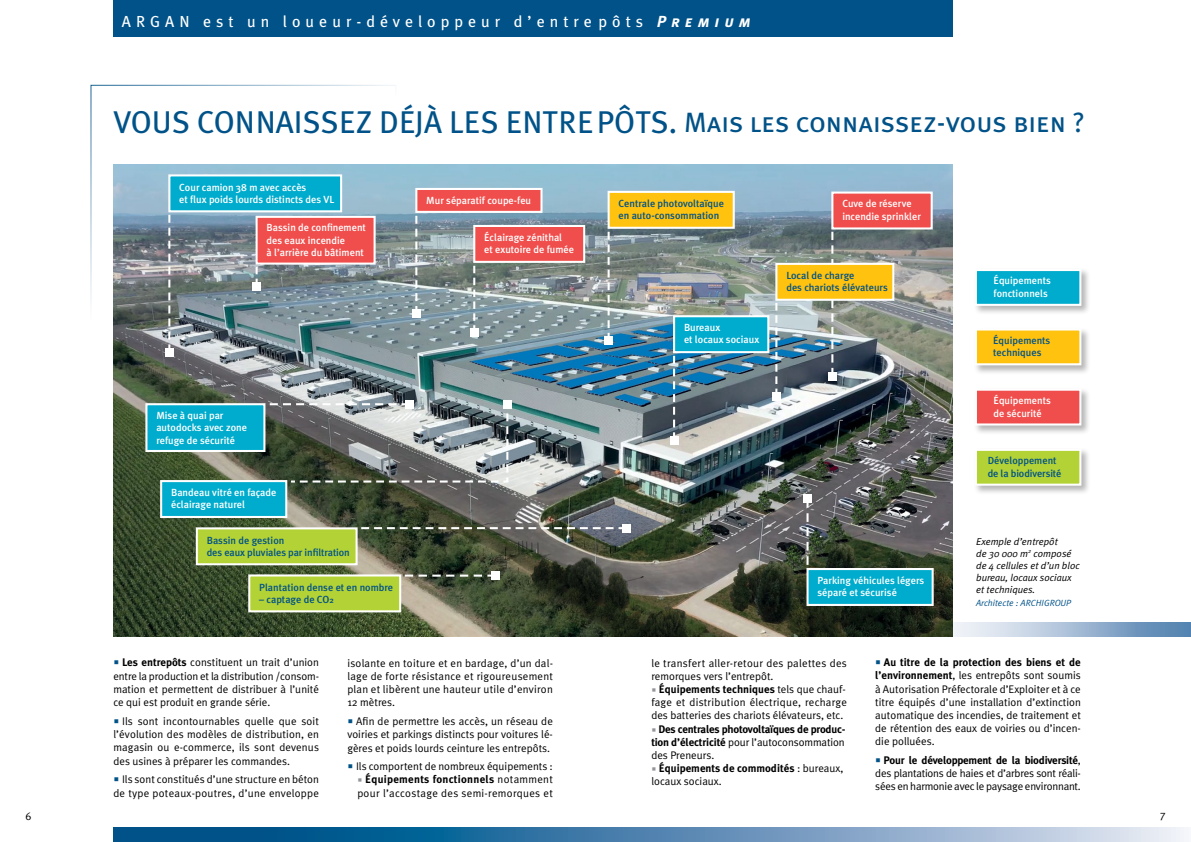
<style>
.page{position:relative;width:1191px;height:842px;background:#fff}
.page>*{position:absolute;margin:0;border:0;box-sizing:border-box;transform-origin:0 0}
.t1{font:31.5px "Meta Plus Book Caps";color:#005288}
.t2{font:16px "Meta Plus";letter-spacing:.31em;color:#fff}
.t3{font:11px/13.3px "Meta Plus Normal";color:#000;text-align:justify}
.t4{font:700 11px "Meta Plus";color:#000}
.t5{font:11px/13.2px "Meta Plus Normal";letter-spacing:.025em;color:#000}
.t6{font:11px/13.2px "Meta Plus Normal";letter-spacing:-.02em;color:#000}
.t7{font:700 11px "Meta Plus";letter-spacing:-.02em;color:#000}
.t8{font:700 11px "Meta Plus";letter-spacing:.025em;color:#000}
.t9{font:11px "Meta Plus Normal Caps";color:#000}
.t10{font:500 10.3px/12.4px "Meta Plus";color:#fff}
.t11{font:500 10.3px/12.4px "Meta Plus";color:#005288}
.t12{font:italic 10px/12px "Meta Plus Normal";color:#000}
.t13{font:italic 9px "Meta Plus Normal";color:#005288}
.s1{font-family:"Meta Plus Bold Caps";font-style:italic}
.s2{font-size:28px}
.s3{font-size:8.2px}
.s4{color:#005288}
.s5{font-family:"Meta Plus";font-weight:700}
.s6{color:#939598}
.s7{font-family:"Meta Plus Normal";font-weight:400}
</style>
<div class="page">
<div style="left:113px;top:0;width:839px;height:37px;background:#005288"></div>
<svg style="left:113px;top:828px;width:1076px;height:14px;background:#578bb3"></svg>
<img style="left:113px;top:164px;width:839px;height:472px">
<div style="left:168px;top:174px;width:174px;height:38px;background:#00accd;border:2px solid #fff"></div>
<svg style="left:168px;top:215px;width:2px;height:133px"></svg>
<div style="left:165px;top:348px;width:8px;height:8px;background:#fff"></div>
<div style="left:607px;top:191px;width:128px;height:38px;background:#ffc20e;border:2px solid #fff"></div>
<svg style="left:607px;top:232px;width:2px;height:105px"></svg>
<div style="left:604px;top:337px;width:9px;height:8px;background:#fff"></div>
<div style="left:673px;top:315px;width:96px;height:38px;background:#00accd;border:2px solid #fff"></div>
<svg style="left:673px;top:356px;width:2px;height:80px"></svg>
<div style="left:670px;top:436px;width:8px;height:8px;background:#fff"></div>
<div style="left:831px;top:192px;width:101px;height:37px;background:#f04e4c;border:2px solid #fff"></div>
<svg style="left:831px;top:232px;width:2px;height:140px"></svg>
<div style="left:828px;top:372px;width:8px;height:8px;background:#fff"></div>
<div style="left:806px;top:568px;width:127px;height:38px;background:#00accd;border:2px solid #fff"></div>
<svg style="left:806px;top:503px;width:2px;height:62px"></svg>
<div style="left:803px;top:495px;width:8px;height:8px;background:#fff"></div>
<div style="left:415px;top:188px;width:127px;height:25px;background:#f04e4c;border:2px solid #fff"></div>
<svg style="left:415px;top:216px;width:2px;height:94px"></svg>
<div style="left:412px;top:310px;width:8px;height:8px;background:#fff"></div>
<div style="left:255px;top:216px;width:120px;height:49px;background:#f04e4c;border:2px solid #fff"></div>
<svg style="left:255px;top:267px;width:3px;height:15px"></svg>
<div style="left:252px;top:282px;width:9px;height:8px;background:#fff"></div>
<div style="left:145px;top:403px;width:120px;height:49px;background:#00accd;border:2px solid #fff"></div>
<div style="left:405px;top:400px;width:9px;height:8px;background:#fff"></div>
<div style="left:196px;top:527px;width:161px;height:38px;background:#b3d235;border:2px solid #fff"></div>
<svg style="left:361px;top:527px;width:261px;height:2px"></svg>
<div style="left:622px;top:524px;width:8px;height:8px;background:#fff"></div>
<div style="left:248px;top:574px;width:153px;height:38px;background:#b3d235;border:2px solid #fff"></div>
<svg style="left:405px;top:575px;width:86px;height:2px"></svg>
<div style="left:491px;top:571px;width:9px;height:9px;background:#fff"></div>
<div style="left:473px;top:225px;width:112px;height:38px;background:#f04e4c;border:2px solid #fff"></div>
<svg style="left:473px;top:266px;width:2px;height:62px"></svg>
<div style="left:470px;top:328px;width:8px;height:9px;background:#fff"></div>
<div style="left:160px;top:480px;width:127px;height:38px;background:#00accd;border:2px solid #fff"></div>
<svg style="left:270px;top:402px;width:239px;height:82px;background:#7d837f"></svg>
<div style="left:503px;top:400px;width:8px;height:9px;background:#fff"></div>
<div style="left:775px;top:263px;width:119px;height:38px;background:#ffc20e;border:2px solid #fff"></div>
<svg style="left:775px;top:303px;width:2px;height:89px"></svg>
<div style="left:772px;top:392px;width:8px;height:8px;background:#fff"></div>
<div style="left:973px;top:327px;width:118px;height:48px;background:#000;opacity:.29"></div>
<div style="left:975px;top:328px;width:106px;height:37px;background:#ffc20e;border:2px solid #fff"></div>
<div style="left:973px;top:268px;width:118px;height:48px;background:#000;opacity:.29"></div>
<div style="left:975px;top:269px;width:106px;height:37px;background:#00accd;border:2px solid #fff"></div>
<div style="left:973px;top:387px;width:118px;height:48px;background:#000;opacity:.29"></div>
<div style="left:975px;top:389px;width:106px;height:36px;background:#f04e4c;border:2px solid #fff"></div>
<div style="left:973px;top:448px;width:118px;height:47px;background:#000;opacity:.29"></div>
<div style="left:975px;top:449px;width:106px;height:37px;background:#b3d235;border:2px solid #fff"></div>
<svg style="left:885px;top:623px;width:306px;height:14px;background:#869aab"></svg>
<h2 class="t2" style="left:122px;top:12px;width:630px">ARGAN est un loueur-développeur d’entrepôts <span class="s1">Premium</span></h2>
<h1 class="t1" style="left:113px;top:103px;width:973px">VOUS CONNAISSEZ DÉJÀ LES ENTREPÔTS. <span class="s2">Mais les connaissez-vous bien ?</span></h1>
<p class="t10" style="left:179px;top:181px;width:156px">Cour camion 38 m avec accès<br>et flux poids lourds distincts des VL</p>
<p class="t10" style="left:266px;top:222px;width:101px">Bassin de confinement des eaux incendie<br>à l’arrière du bâtiment</p>
<p class="t10" style="left:426px;top:194px;width:106px">Mur séparatif coupe-feu</p>
<p class="t10" style="left:484px;top:231px;width:91px">Éclairage zénithal<br>et exutoire de fumée</p>
<p class="t10" style="left:156px;top:409px;width:92px">Mise à quai par autodocks avec zone refuge de sécurité</p>
<p class="t10" style="left:171px;top:486px;width:107px">Bandeau vitré en façade éclairage naturel</p>
<p class="t11" style="left:207px;top:534px;width:145px">Bassin de gestion<br>des eaux pluviales par infiltration</p>
<p class="t11" style="left:259px;top:581px;width:135px">Plantation dense et en nombre</p>
<p class="t11" style="left:259px;top:593px;width:76px">– captage de CO<span class="s3">2</span></p>
<p class="t3" style="left:113px;top:656px;width:207px"><span class="s4">▪</span> <span class="s5">Les entrepôts</span> constituent un trait d’union entre la production et la distribution /consom&shy;mation et permettent de distribuer à l’unité ce qui est produit en grande série.</p>
<p class="t3" style="left:113px;top:714px;width:207px"><span class="s4">▪</span> Ils sont incontournables quelle que soit l’évolution des modèles de distribution, en magasin ou e-commerce, ils sont devenus des usines à préparer les commandes.</p>
<p class="t3" style="left:113px;top:773px;width:207px"><span class="s4">▪</span> Ils sont constitués d’une structure en béton de type poteaux-poutres, d’une enveloppe</p>
<p class="t3" style="left:347px;top:656px;width:207px">isolante en toiture et en bardage, d’un dal&shy;lage de forte résistance et rigoureusement plan et libèrent une hauteur utile d’environ 12 mètres.</p>
<p class="t3" style="left:347px;top:714px;width:207px"><span class="s4">▪</span> Afin de permettre les accès, un réseau de voiries et parkings distincts pour voitures lé&shy;gères et poids lourds ceinture les entrepôts.</p>
<p class="t3" style="left:347px;top:759px;width:207px"><span class="s4">▪</span> Ils comportent de nombreux équipements :</p>
<p class="t8" style="left:357px;top:773px;width:197px"><span class="s6">▪</span> Équipements fonctionnels <span class="s7">notamment</span></p>
<p class="t5" style="left:357px;top:786px;width:197px">pour l’accostage des semi-remorques et</p>
<p class="t11" style="left:618px;top:197px;width:107px">Centrale photovoltaïque en auto-consommation</p>
<p class="t10" style="left:684px;top:321px;width:77px">Bureaux<br>et locaux sociaux</p>
<p class="t10" style="left:842px;top:197px;width:80px">Cuve de réserve incendie sprinkler</p>
<p class="t11" style="left:786px;top:269px;width:103px">Local de charge<br>des chariots élévateurs</p>
<p class="t10" style="left:817px;top:574px;width:108px">Parking véhicules légers séparé et sécurisé</p>
<p class="t10" style="left:993px;top:275px;width:59px">Équipements fonctionnels</p>
<p class="t11" style="left:993px;top:334px;width:59px">Équipements techniques</p>
<p class="t10" style="left:993px;top:394px;width:59px">Équipements de sécurité</p>
<p class="t11" style="left:987px;top:454px;width:75px">Développement de la biodiversité</p>
<p class="t12" style="left:976px;top:535px;width:105px">Exemple d’entrepôt<br>de 30 000 m<sup>2</sup> composé de 4 cellules et d’un bloc bureau, locaux sociaux et techniques.</p>
<p class="t13" style="left:976px;top:598px;width:97px">Architecte : ARCHIGROUP</p>
<p class="t5" style="left:651px;top:656px;width:197px">le transfert aller-retour des palettes des remorques vers l’entrepôt.</p>
<p class="t4" style="left:651px;top:683px;width:196px"><span class="s6">▪</span> Équipements techniques <span class="s7">tels que chauf-</span></p>
<p class="t3" style="left:651px;top:695px;width:197px">fage et distribution électrique, recharge des batteries des chariots élévateurs, etc.</p>
<p class="t7" style="left:651px;top:722px;width:195px"><span class="s6">▪</span> Des centrales photovoltaïques de produc-</p>
<p class="t3" style="left:651px;top:735px;width:195px"><span class="s5">tion d’électricité</span> pour l’autoconsommation des Preneurs.</p>
<p class="t4" style="left:651px;top:762px;width:193px"><span class="s6">▪</span> Équipements de commodités <span class="s7">: bureaux,</span></p>
<p class="t3" style="left:651px;top:775px;width:72px">locaux sociaux.</p>
<p class="t4" style="left:875px;top:656px;width:207px"><span class="s4">▪</span> Au titre de la protection des biens et de</p>
<p class="t3" style="left:875px;top:669px;width:207px"><span class="s5">l’environnement</span>, les entrepôts sont soumis à Autorisation Préfectorale d’Exploiter et à ce titre équipés d’une installation d’extinction automatique des incendies, de traitement et de rétention des eaux de voiries ou d’incen&shy;die polluées.</p>
<p class="t7" style="left:875px;top:754px;width:207px"><span class="s4">▪</span> Pour le développement de la biodiversité<span class="s7">,</span></p>
<p class="t6" style="left:875px;top:766px;width:207px">des plantations de haies et d’arbres sont réali&shy;sées en harmonie avec le paysage environnant.</p>
<p class="t9" style="left:25px;top:809px;width:7px">6</p>
<p class="t9" style="left:1159px;top:809px;width:7px">7</p>
</div>
